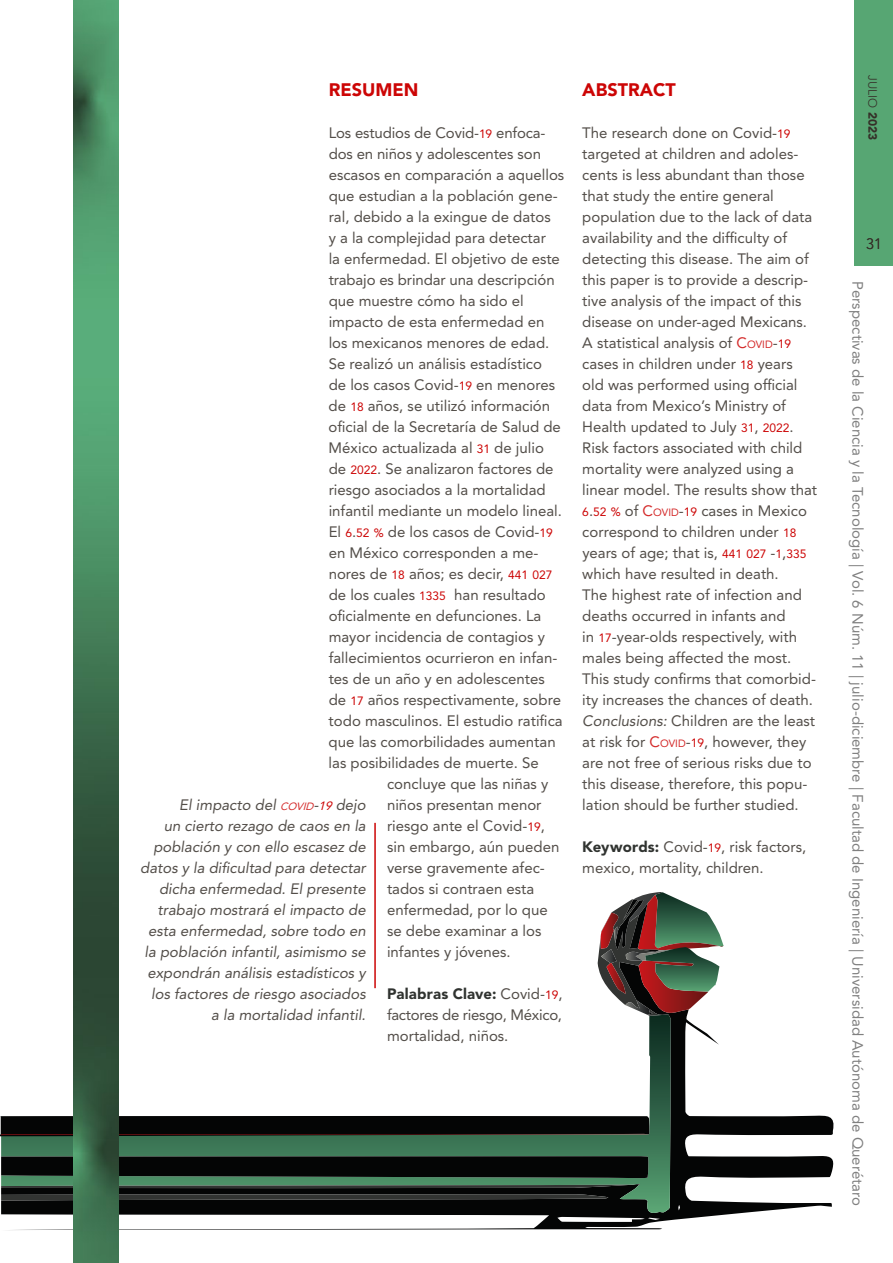
<style>
.page{position:relative;width:893px;height:1263px;background:#fff}
.page>*{position:absolute;margin:0;border:0;box-sizing:border-box;transform-origin:0 0}
.t1{font:900 18px "Avenir LT Std";color:#cc0505}
.t2{font:15px/21px "Avenir LT Std";color:#534e49}
.t3{font:italic 15px/21px "Avenir LT Std";color:#534e49;text-align:right}
.t4{font:15px "Avenir LT Std";color:#000}
.t5{font:300 15px "Avenir LT Std";color:#352f28}
.t6{font:300 12px "Avenir LT Std";color:#352f28}
.s1{font-size:12px;color:#cc0505}
.s2{font-weight:900;color:#303330}
.s3{font-size:10.5px;color:#d42b2b}
.s4{font-style:inherit}
.s5{color:#d42b2b}
.s6{font-style:italic}
.s7{font-weight:900}
</style>
<div class="page">
<svg style="left:15px;top:962px;width:819px;height:268px"></svg>
<svg style="left:1px;top:1014px;width:670px;height:201px"></svg>
<svg style="left:1px;top:1156px;width:648px;height:22px;background:#0c100e"></svg>
<svg style="left:0;top:1115px;width:649px;height:22px;background:#181a18"></svg>
<svg style="left:1px;top:1184px;width:639px;height:16px;background:#28302b"></svg>
<svg style="left:598px;top:892px;width:126px;height:125px"></svg>
<hr style="left:374px;top:823px;width:2px;height:165px;background:#cc0505">
<img style="left:74px;top:0;width:44px;height:1263px">
<div style="left:854px;top:0;width:39px;height:266px;background:#57a673"></div>
<p class="t1" style="left:329px;top:79px;width:91px">RESUMEN</p>
<p class="t2" style="left:329px;top:122px;width:237px">Los estudios de Covid-<span class="s1">19</span> enfoca&shy;dos en niños y adolescentes son escasos en comparación a aquellos que estudian a la población gene&shy;ral, debido a la exingue de datos<br>y a la complejidad para detectar<br>la enfermedad. El objetivo de este trabajo es brindar una descripción que muestre cómo ha sido el impacto de esta enfermedad en los mexicanos menores de edad.<br>Se realizó un análisis estadístico<br>de los casos Covid-<span class="s1">19</span> en menores de <span class="s1">18</span> años, se utilizó información oficial de la Secretaría de Salud de<br>México actualizada al <span class="s1">31</span> de julio de <span class="s1">2022</span>. Se analizaron factores de riesgo asociados a la mortalidad infantil mediante un modelo lineal.<br>El <span class="s1">6</span>.<span class="s1">52 %</span> de los casos de Covid-<span class="s1">19 </span>en México corresponden a me&shy;nores de <span class="s1">18</span> años; es decir, <span class="s1">441 027 </span>de los cuales <span class="s1">1335</span> han resultado oficialmente en defunciones. La mayor incidencia de contagios y fallecimientos ocurrieron en infan&shy;tes de un año y en adolescentes de <span class="s1">17</span> años respectivamente, sobre todo masculinos. El estudio ratifica que las comorbilidades aumentan las posibilidades de muerte. Se</p>
<p class="t2" style="left:387px;top:773px;width:174px">concluye que las niñas y niños presentan menor riesgo ante el Covid-<span class="s1">19</span>, sin embargo, aún pueden verse gravemente afec&shy;tados si contraen esta enfermedad, por lo que se debe examinar a los infantes y jóvenes.</p>
<p class="t2" style="left:387px;top:983px;width:177px;text-align:justify"><span class="s2">Palabras Clave:</span> Covid-<span class="s1">19</span>, factores de riesgo, México, mortalidad, niños.</p>
<p class="t3" style="left:140px;top:795px;width:227px">El impacto del <span class="s3">COVID</span><span class="s4">-</span><span class="s1">19</span>dejo<br>un cierto rezago de caos en la población y con ello escasez de datos y la dificultad para detectar dicha enfermedad. El presente trabajo mostrará el impacto de esta enfermedad, sobre todo en la población infantil, asimismo se expondrán análisis estadísticos y los factores de riesgo asociados a la mortalidad infantil.</p>
<p class="t1" style="left:582px;top:79px;width:95px">ABSTRACT</p>
<p class="t2" style="left:582px;top:122px;width:236px">The research done on Covid-<span class="s1">19 </span>targeted at children and adoles&shy;cents is less abundant than those that study the entire general population due to the lack of data availability and the difficulty of detecting this disease. The aim of this paper is to provide a descrip&shy;tive analysis of the impact of this disease on under-aged Mexicans.<br>A statistical analysis of <span class="s5">C</span><span class="s3">OVID</span>-<span class="s1">19 </span>cases in children under <span class="s1">18</span> years old was performed using official data from Mexico’s Ministry of Health updated to July <span class="s1">31</span>, <span class="s1">2022</span>.<br>Risk factors associated with child mortality were analyzed using a linear model. The results show that <span class="s1">6</span>.<span class="s1">52 %</span> of <span class="s5">C</span><span class="s3">OVID</span>-<span class="s1">19</span> cases in Mexico correspond to children under <span class="s1">18 </span>years of age; that is, <span class="s1">441 027</span> -<span class="s1">1</span>,<span class="s1">335 </span>which have resulted in death.<br>The highest rate of infection and deaths occurred in infants and<br>in <span class="s1">17</span>-year-olds respectively, with males being affected the most.<br>This study confirms that comorbid&shy;ity increases the chances of death.<br><span class="s6">Conclusions:</span> Children are the least at risk for <span class="s5">C</span><span class="s3">OVID</span>-<span class="s1">19</span>, however, they are not free of serious risks due to this disease, therefore, this popu&shy;lation should be further studied.</p>
<p class="t2" style="left:582px;top:836px;width:226px"><span class="s2">Keywords:</span> Covid-<span class="s1">19</span>, risk factors, mexico, mortality, children.</p>
<p class="t6" style="left:880px;top:75px;width:67px;rotate:90deg">JULIO <span class="s7">2023</span></p>
<p class="t5" style="left:866px;top:235px;width:17px">31</p>
<p class="t4" style="left:866px;top:281px;width:927px;rotate:90deg">Perspectivas de la Ciencia y la Tecnología | Vol. 6 Núm. 11 | julio-diciembre | Facultad de Ingeniería | Universidad Autónoma de Querétaro</p>
</div>
